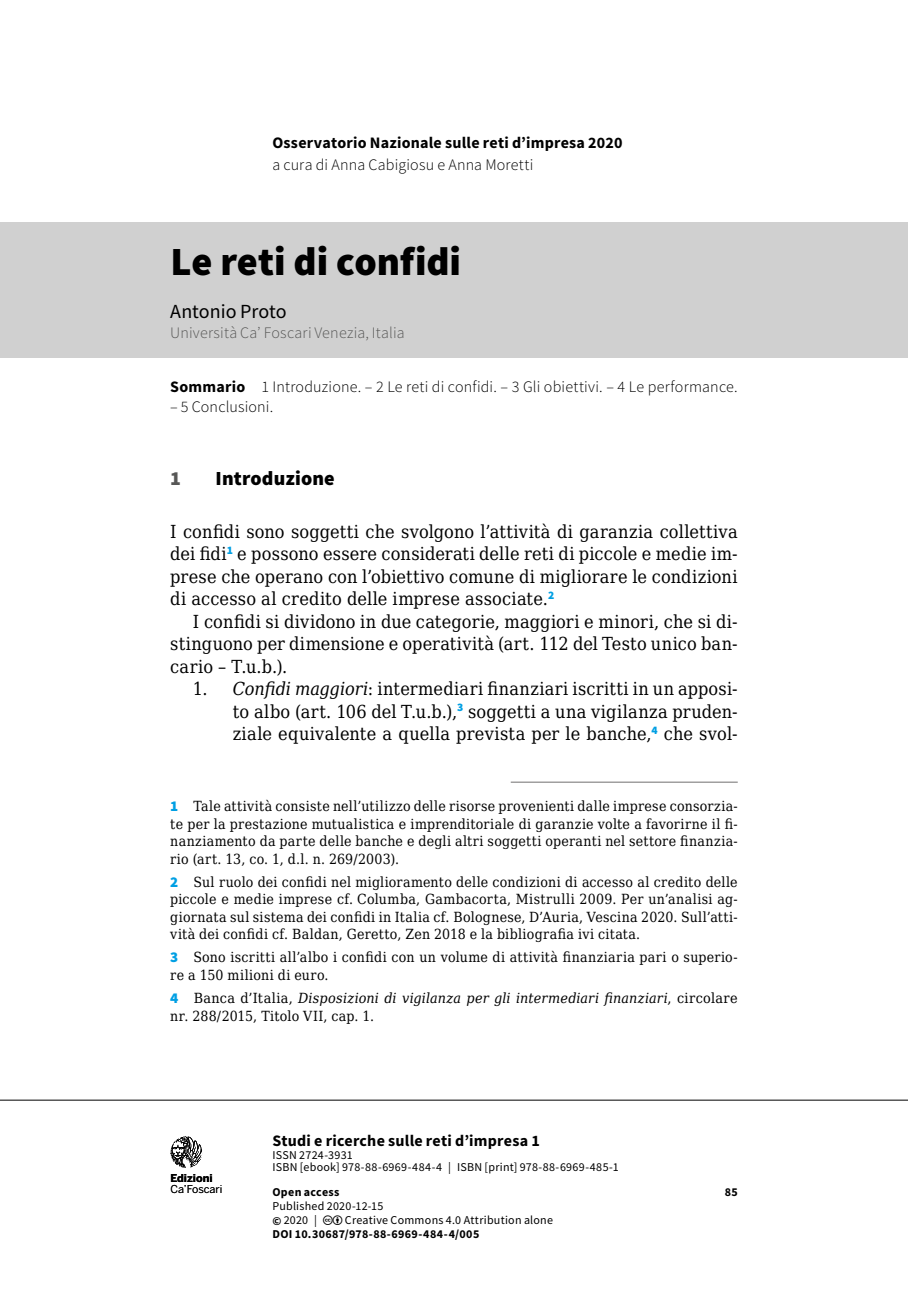
<style>
.page{position:relative;width:908px;height:1304px;background:#fff}
.page>*{position:absolute;margin:0;border:0;box-sizing:border-box;transform-origin:0 0}
._9101-ecf-titolo-sag{font:900 40px "Source Sans Pro";color:#000}
._9103-ecf-autore-sag{font:20px "Source Sans Pro";color:#000}
.t1{font:900 20px "Source Sans Pro";letter-spacing:.01em;color:#000}
.t2{font:900 20px "Source Sans Pro";color:#575756}
._031-ecf-para-1{font:18px/22.4px "DejaVu Serif Condensed";letter-spacing:.01em;color:#000;text-align:justify}
._032-ecf-para-2{font:18px/22.4px "DejaVu Serif Condensed";letter-spacing:.01em;color:#000;text-align:justify}
._9104-ecf-autore-aff{font:300 16px "Source Sans Pro";letter-spacing:.01em;color:#000}
.t3{font:700 16px "Source Sans Pro";letter-spacing:.015em;color:#000}
._9104-ecf-autore-aff-2{font:300 16px "Source Sans Pro";letter-spacing:.01em;color:#575756}
._501-ecf-nota-para-1{font:14px/17.6px "DejaVu Serif Condensed";letter-spacing:.02em;color:#000;text-align:justify}
.t4{font:12px/12.4px "Source Sans Pro";letter-spacing:.02em;color:#000}
.t5{font:700 12px "Source Sans Pro";letter-spacing:.025em;color:#000}
.t6{font:10.8px "Benton Sans";letter-spacing:-.01em;color:#000}
.t7{font:700 10.8px "Benton Sans";color:#000}
.s1{font-weight:700}
.s2{font-style:italic}
.s3{font-family:"Source Sans Pro";font-weight:900;font-size:15px;color:#009fe3}
</style>
<div class="page">
<hr style="left:0;top:1100px;width:907px;height:1px;background:#000">
<svg style="left:170px;top:1136px;width:32px;height:32px"></svg>
<div style="left:0;top:223px;width:907px;height:135px;background:#d0d0d0"></div>
<hr style="left:510px;top:782px;width:227px;height:1px;background:#706f6f">
<p class="t3" style="left:272px;top:132px;width:351px">Osservatorio Nazionale sulle reti d’impresa 2020</p>
<p class="_9104-ecf-autore-aff" style="left:272px;top:155px;width:262px">a cura di Anna Cabigiosu e Anna Moretti</p>
<p class="_9101-ecf-titolo-sag" style="left:170px;top:234px;width:292px">Le reti di confidi</p>
<p class="_9103-ecf-autore-sag" style="left:170px;top:299px;width:118px">Antonio Proto</p>
<p class="_9104-ecf-autore-aff-2" style="left:170px;top:323px;width:236px">Università Ca’ Foscari Venezia, Italia</p>
<p class="_9104-ecf-autore-aff" style="left:170px;top:377px;width:568px"><span class="s1">Sommario</span> 1 Introduzione. – 2 Le reti di confidi. – 3 Gli obiettivi. – 4 Le performance.</p>
<p class="_9104-ecf-autore-aff" style="left:170px;top:397px;width:104px">– 5 Conclusioni.</p>
<p class="t2" style="left:170px;top:465px;width:12px">1</p>
<p class="t1" style="left:215px;top:465px;width:120px">Introduzione</p>
<p class="_031-ecf-para-1" style="left:170px;top:520px;width:568px">I confidi sono soggetti che svolgono l’attività di garanzia collettiva dei fidi<sup>1</sup> e possono essere considerati delle reti di piccole e medie im&shy;prese che operano con l’obiettivo comune di migliorare le condizioni di accesso al credito delle imprese associate.<sup>2</sup></p>
<p class="_032-ecf-para-2" style="left:170px;top:610px;width:568px;text-indent:23px">I confidi si dividono in due categorie, maggiori e minori, che si di&shy;stinguono per dimensione e operatività (art. 112 del Testo unico ban&shy;cario – T.u.b.).</p>
<p class="_031-ecf-para-1" style="left:232px;top:677px;width:506px;text-indent:-40px">1. <span class="s2">Confidi maggiori</span>: intermediari finanziari iscritti in un apposi&shy;to albo (art. 106 del T.u.b.),<sup>3</sup> soggetti a una vigilanza pruden&shy;ziale equivalente a quella prevista per le banche,<sup>4</sup> che svol-</p>
<p class="_501-ecf-nota-para-1" style="left:170px;top:797px;width:568px"><span class="s3">1</span> Tale attività consiste nell’utilizzo delle risorse provenienti dalle imprese consorzia&shy;te per la prestazione mutualistica e imprenditoriale di garanzie volte a favorirne il fi&shy;nanziamento da parte delle banche e degli altri soggetti operanti nel settore finanzia&shy;rio (art. 13, co. 1, d.l. n. 269/2003).</p>
<p class="_501-ecf-nota-para-1" style="left:170px;top:873px;width:568px"><span class="s3">2</span> Sul ruolo dei confidi nel miglioramento delle condizioni di accesso al credito delle piccole e medie imprese cf. Columba, Gambacorta, Mistrulli 2009. Per un’analisi ag&shy;giornata sul sistema dei confidi in Italia cf. Bolognese, D’Auria, Vescina 2020. Sull’atti&shy;vità dei confidi cf. Baldan, Geretto, Zen 2018 e la bibliografia ivi citata.</p>
<p class="_501-ecf-nota-para-1" style="left:170px;top:948px;width:568px"><span class="s3">3</span> Sono iscritti all’albo i confidi con un volume di attività finanziaria pari o superio&shy;re a 150 milioni di euro.</p>
<p class="_501-ecf-nota-para-1" style="left:170px;top:989px;width:568px"><span class="s3">4</span> Banca d’Italia, <span class="s2">Disposizioni di vigilanza per gli intermediari finanziari</span>, circolare nr. 288/2015, Titolo VII, cap. 1.</p>
<p class="t7" style="left:170px;top:1171px;width:44px">Edizioni</p>
<p class="t6" style="left:170px;top:1183px;width:53px">Ca’Foscari</p>
<p class="t3" style="left:272px;top:1130px;width:269px">Studi e ricerche sulle reti d’impresa 1</p>
<p class="t4" style="left:272px;top:1149px;width:347px">ISSN 2724-3931<br>ISBN [ebook] 978-88-6969-484-4 | ISBN [print] 978-88-6969-485-1</p>
<p class="t5" style="left:272px;top:1184px;width:69px">Open access</p>
<p class="t5" style="left:724px;top:1184px;width:15px">85</p>
<p class="t4" style="left:272px;top:1199px;width:113px;line-height:14.2px">Published 2020-12-15 <span class="s1">©</span> 2020 |</p>
<p class="t4" style="left:345px;top:1214px;width:209px">Creative Commons 4.0 Attribution alone</p>
<p class="t5" style="left:272px;top:1226px;width:208px">DOI 10.30687/978-88-6969-484-4/005</p>
</div>
